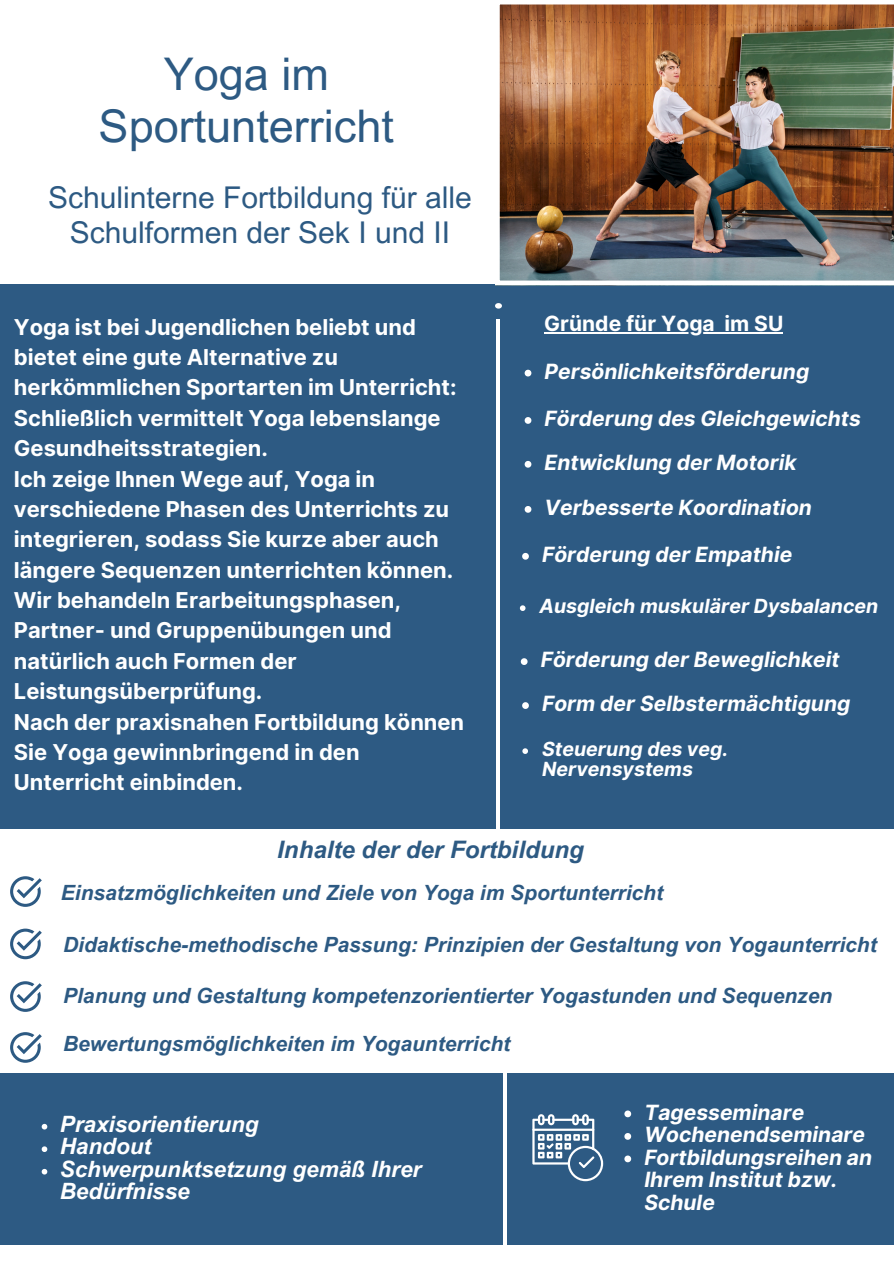
<style>
.page{position:relative;width:894px;height:1264px;background:#fff}
.page>*{position:absolute;margin:0;border:0;box-sizing:border-box;transform-origin:0 0}
.t1{font:45px/51.8px "Arial MT Pro";color:#2d5a83;text-align:center}
.t2{font:30px/34.8px "Arial MT Pro";color:#2d5a83;text-align:center}
.t3{font:italic 700 24.15px "Arial MT Pro";color:#2d5a83}
.t4{font:italic 700 22.5px/22.5px "Arial MT Pro";color:#fff}
.t5{font:700 21.9px/30.3px "Inter";color:#fff}
.t6{font:italic 700 21px/22.5px "Inter";color:#fff}
.t7{font:italic 700 21px "Arial MT Pro";color:#2d5a83}
.t8{font:700 21px "Inter";color:#fff}
.t9{font:italic 700 19.5px/20.2px "Inter";color:#fff}
</style>
<div class="page">
<div style="left:0;top:284px;width:893px;height:960px;background:#2d5a83"></div>
<div style="left:0;top:828px;width:893px;height:244px;background:#fff"></div>
<svg style="left:10px;top:981px;width:32px;height:30px"></svg>
<svg style="left:10px;top:1032px;width:32px;height:30px"></svg>
<hr style="left:496px;top:319px;width:4px;height:522px;background:#fff">
<svg style="left:495px;top:303px;width:6px;height:5px"></svg>
<img style="left:495px;top:4px;width:398px;height:281px">
<svg style="left:10px;top:876px;width:32px;height:83px"></svg>
<hr style="left:503px;top:1071px;width:4px;height:192px;background:#fff">
<svg style="left:532px;top:1114px;width:71px;height:67px"></svg>
<hr style="left:544px;top:332px;width:170px;height:1px;background:#fff">
<hr style="left:724px;top:332px;width:59px;height:1px;background:#fff">
<svg style="left:524px;top:461px;width:7px;height:6px"></svg>
<svg style="left:524px;top:370px;width:7px;height:6px"></svg>
<svg style="left:524px;top:506px;width:7px;height:6px"></svg>
<svg style="left:522px;top:702px;width:6px;height:7px"></svg>
<svg style="left:522px;top:553px;width:6px;height:6px"></svg>
<svg style="left:42px;top:1123px;width:5px;height:6px"></svg>
<svg style="left:42px;top:1146px;width:5px;height:5px"></svg>
<svg style="left:42px;top:1168px;width:5px;height:6px"></svg>
<svg style="left:524px;top:417px;width:7px;height:7px"></svg>
<svg style="left:519px;top:605px;width:6px;height:6px"></svg>
<svg style="left:520px;top:658px;width:7px;height:7px"></svg>
<svg style="left:522px;top:748px;width:6px;height:6px"></svg>
<svg style="left:624px;top:1110px;width:7px;height:7px"></svg>
<svg style="left:624px;top:1133px;width:7px;height:6px"></svg>
<svg style="left:624px;top:1155px;width:7px;height:7px"></svg>
<p class="t1" style="left:99px;top:54px;width:297px">Yoga im<br>Sportunterricht</p>
<p class="t2" style="left:48px;top:184px;width:425px">Schulinterne Fortbildung für alle<br>Schulformen der Sek I und II</p>
<h5 class="t5" style="left:14px;top:311px;width:451px">Yoga ist bei Jugendlichen beliebt und bietet eine gute Alternative zu herkömmlichen Sportarten im Unterricht:<br>Schließlich vermittelt Yoga lebenslange Gesundheitsstrategien.<br>Ich zeige Ihnen Wege auf, Yoga in verschiedene Phasen des Unterrichts zu integrieren, sodass Sie kurze aber auch längere Sequenzen unterrichten können.<br>Wir behandeln Erarbeitungsphasen, Partner- und Gruppenübungen und natürlich auch Formen der Leistungsüberprüfung.<br>Nach der praxisnahen Fortbildung können Sie Yoga gewinnbringend in den Unterricht einbinden.</h5>
<h3 class="t8" style="left:544px;top:311px;width:240px">Gründe für Yoga im SU</h3>
<p class="t6" style="left:544px;top:360px;width:266px">Persönlichkeitsförderung</p>
<p class="t6" style="left:544px;top:407px;width:317px">Förderung des Gleichgewichts</p>
<p class="t6" style="left:544px;top:451px;width:253px">Entwicklung der Motorik</p>
<p class="t6" style="left:544px;top:496px;width:269px">Verbesserte Koordination</p>
<p class="t6" style="left:542px;top:543px;width:252px">Förderung der Empathie</p>
<p class="t9" style="left:539px;top:596px;width:340px">Ausgleich muskulärer Dysbalancen</p>
<p class="t6" style="left:540px;top:648px;width:300px">Förderung der Beweglichkeit</p>
<p class="t6" style="left:542px;top:692px;width:310px">Form der Selbstermächtigung</p>
<h3 class="t9" style="left:542px;top:739px;width:187px">Steuerung des veg.<br>Nervensystems</h3>
<h1 class="t3" style="left:277px;top:840px;width:308px">Inhalte der der Fortbildung</h1>
<h5 class="t7" style="left:61px;top:884px;width:603px">Einsatzmöglichkeiten und Ziele von Yoga im Sportunterricht</h5>
<p class="t7" style="left:63px;top:936px;width:814px">Didaktische-methodische Passung: Prinzipien der Gestaltung von Yogaunterricht</p>
<h2 class="t7" style="left:63px;top:987px;width:770px">Planung und Gestaltung kompetenzorientierter Yogastunden und Sequenzen</h2>
<p class="t7" style="left:63px;top:1036px;width:448px">Bewertungsmöglichkeiten im Yogaunterricht</p>
<p class="t4" style="left:60px;top:1115px;width:200px">Praxisorientierung</p>
<p class="t4" style="left:60px;top:1137px;width:93px">Handout</p>
<p class="t4" style="left:60px;top:1160px;width:363px">Schwerpunktsetzung gemäß Ihrer<br>Bedürfnisse</p>
<p class="t6" style="left:644px;top:1100px;width:161px">Tagesseminare</p>
<h5 class="t6" style="left:644px;top:1123px;width:222px">Wochenendseminare</h5>
<h5 class="t6" style="left:644px;top:1145px;width:229px">Fortbildungsreihen an<br>Ihrem Institut bzw.<br>Schule</h5>
</div>
